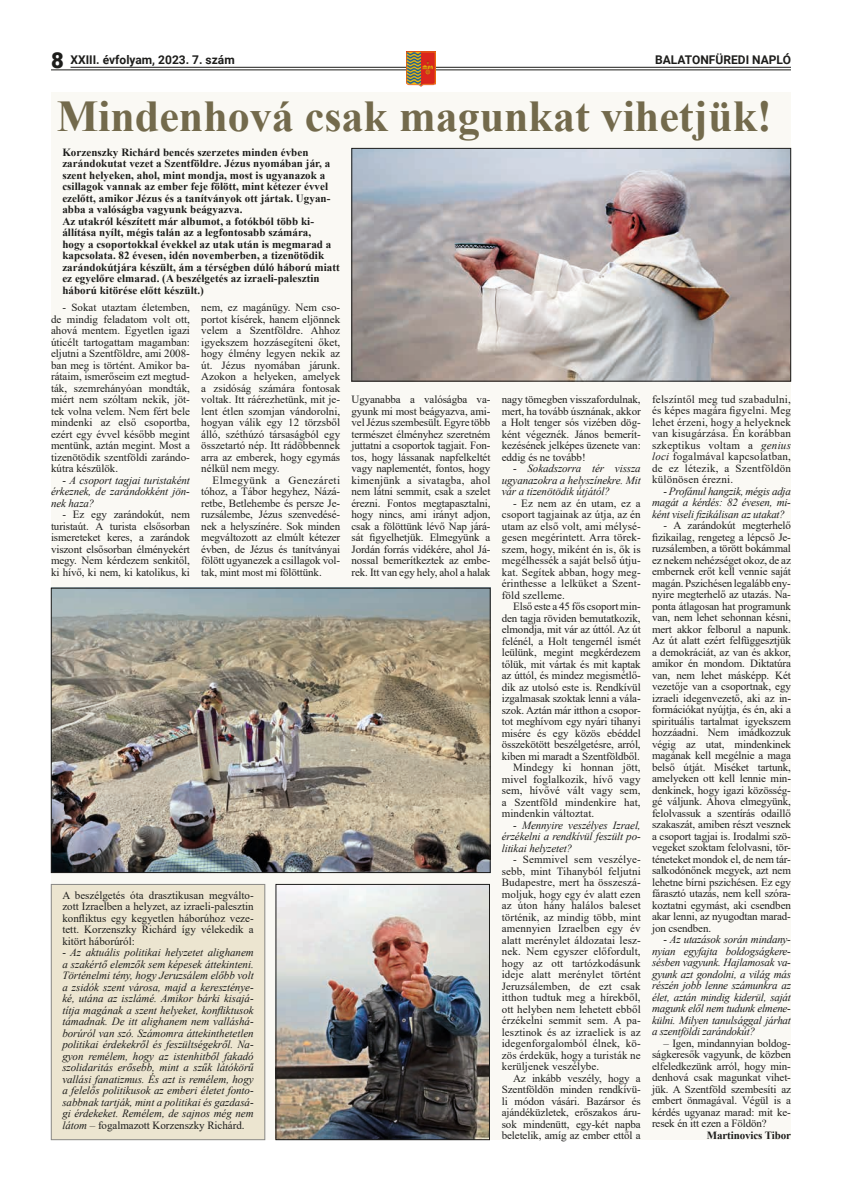
<style>
.page{position:relative;width:842px;height:1191px;background:#fff}
.page>*{position:absolute;margin:0;border:0;box-sizing:border-box;transform-origin:0 0}
.t1{font:700 44px "Times New Roman";color:#736a4c}
.t2{font:700 12px "Roboto";color:#1d1d1b}
.t3{font:11px/11.5px "Times New Roman";letter-spacing:-.01em;color:#1d1d1b;text-align:justify}
.t4{font:italic 11px/11.5px "Times New Roman";letter-spacing:-.01em;color:#1d1d1b;text-align:justify}
.t5{font:700 11px/11.5px "Times New Roman";letter-spacing:.005em;color:#1d1d1b}
.t6{font:11px "Times New Roman";letter-spacing:.01em;color:#1d1d1b}
.s1{font-weight:900;font-size:22px}
.s2{font-style:italic}
.s3{font-style:normal}
</style>
<div class="page">
<div style="left:51px;top:93px;width:740px;height:1047px;background:#faf9f4"></div>
<div style="left:51px;top:884px;width:214px;height:255px;background:#ece5d0"></div>
<img style="left:353px;top:150px;width:436px;height:229px">
<div style="left:351px;top:148px;width:440px;height:233px;border:1px solid #1d1d1b"></div>
<img style="left:53px;top:590px;width:435px;height:281px">
<div style="left:51px;top:588px;width:439px;height:285px;border:1px solid #1d1d1b"></div>
<img style="left:278px;top:886px;width:210px;height:252px">
<div style="left:276px;top:884px;width:214px;height:256px;border:1px solid #1d1d1b"></div>
<hr style="left:51px;top:69px;width:740px;height:1px;background:#1d1d1b">
<hr style="left:71px;top:67px;width:720px;height:1px;background:#1d1d1b">
<img style="left:406px;top:51px;width:30px;height:36px">
<p class="t2" style="left:51px;top:51px;width:185px"><span class="s1">8</span> XXIII. évfolyam, 2023. 7. szám</p>
<p class="t2" style="left:655px;top:51px;width:137px">BALATONFÜREDI NAPLÓ</p>
<h1 class="t1" style="left:57px;top:85px;width:717px">Mindenhová csak magunkat vihetjük!</h1>
<p class="t5" style="left:62px;top:146px;width:279px">Korzenszky Richárd bencés szerzetes minden évben zarándokutat vezet a Szentföldre. Jézus nyomában jár, a szent helyeken, ahol, mint mondja, most is ugyanazok a csillagok vannak az ember feje fölött, mint kétezer évvel ezelőtt, amikor Jézus és a tanítványok ott jártak. Ugyan&shy;abba a valóságba vagyunk beágyazva.<br>Az utakról készített már albumot, a fotókból több ki&shy;állítása nyílt, mégis talán az a legfontosabb számára,<br>hogy a csoportokkal évekkel az utak után is megmarad a kapcsolata. 82 évesen, idén novemberben, a tizenötödik zarándokútjára készült, ám a térségben dúló háború miatt ez egyelőre elmarad. (A beszélgetés az izraeli-palesztin háború kitörése előtt készült.)</p>
<p class="t3" style="left:51px;top:301px;width:140px;text-indent:11px">- Sokat utaztam életemben, de mindig feladatom volt ott, ahová mentem. Egyetlen igazi úticélt tartogattam magamban: eljutni a Szentföldre, ami 2008- ban meg is történt. Amikor ba&shy;rátaim, ismerőseim ezt megtud&shy;ták, szemrehányóan mondták, miért nem szóltam nekik, jöt&shy;tek volna velem. Nem fért bele mindenki az első csoportba, ezért egy évvel később megint mentünk, aztán megint. Most a tizenötödik szentföldi zarándo&shy;kútra készülök.</p>
<p class="t4" style="left:51px;top:474px;width:140px;text-indent:11px">- A csoport tagjai turistaként érkeznek, de zarándokként jön&shy;nek haza?</p>
<p class="t3" style="left:51px;top:508px;width:140px;text-indent:11px">- Ez egy zarándokút, nem turistaút. A turista elsősorban ismereteket keres, a zarándok viszont elsősorban élményekért megy. Nem kérdezem senkitől, ki hívő, ki nem, ki katolikus, ki</p>
<p class="t3" style="left:201px;top:301px;width:140px">nem, ez magánügy. Nem cso&shy;portot kísérek, hanem eljönnek velem a Szentföldre. Ahhoz igyekszem hozzásegíteni őket, hogy élmény legyen nekik az út. Jézus nyomában járunk.<br>Azokon a helyeken, amelyek a zsidóság számára fontosak voltak. Itt ráérezhetünk, mit je&shy;lent étlen szomjan vándorolni, hogyan válik egy 12 törzsből álló, széthúzó társaságból egy összetartó nép. Itt rádöbbennek arra az emberek, hogy egymás nélkül nem megy.</p>
<p class="t3" style="left:201px;top:474px;width:140px;text-indent:11px">Elmegyünk a Genezáreti tóhoz, a Tábor hegyhez, Názá&shy;retbe, Betlehembe és persze Je&shy;ruzsálembe, Jézus szenvedésé&shy;nek a helyszínére. Sok minden megváltozott az elmúlt kétezer évben, de Jézus és tanítványai fölött ugyanezek a csillagok vol&shy;tak, mint most mi fölöttünk.</p>
<p class="t3" style="left:652px;top:393px;width:140px">felszíntől meg tud szabadulni, és képes magára figyelni. Meg lehet érzeni, hogy a helyeknek van kisugárzása. Én korábban szkeptikus voltam a <span class="s2">genius loci</span> fogalmával kapcsolatban, de ez létezik, a Szentföldön különösen érezni.</p>
<p class="t4" style="left:652px;top:485px;width:140px;text-indent:11px">- Profánul hangzik, mégis adja magát a kérdés: 82 évesen, mi&shy;ként viseli fizikálisan az utakat?</p>
<p class="t3" style="left:652px;top:519px;width:140px;text-indent:11px">- A zarándokút megterhelő fizikailag, rengeteg a lépcső Je&shy;ruzsálemben, a törött bokámmal ez nekem nehézséget okoz, de az embernek erőt kell vennie saját magán. Pszichésen legalább en - nyire megterhelő az utazás. Na&shy;ponta átlagosan hat programunk van, nem lehet sehonnan késni, mert akkor felborul a napunk.<br>Az út alatt ezért felfüggesztjük a demokráciát, az van és akkor, amikor én mondom. Diktatúra van, nem lehet másképp. Két vezetője van a csoportnak, egy izraeli idegenvezető, aki az in&shy;formációkat nyújtja, és én, aki a spirituális tartalmat igyekszem hozzáadni. Nem imádkozzuk végig az utat, mindenkinek magának kell megélnie a maga belső útját. Miséket tartunk, amelyeken ott kell lennie min&shy;denkinek, hogy igazi közösség&shy;gé váljunk. Ahova elmegyünk, felolvassuk a szentírás odaillő szakaszát, amiben részt vesznek a csoport tagjai is. Irodalmi szö&shy;vegeket szoktam felolvasni, tör&shy;téneteket mondok el, de nem tár&shy;salkodónőnek megyek, azt nem lehetne bírni pszichésen. Ez egy fárasztó utazás, nem kell szóra&shy;koztatni egymást, aki csendben akar lenni, az nyugodtan marad&shy;jon csendben.</p>
<p class="t4" style="left:652px;top:933px;width:140px;text-indent:11px">- Az utazások során mindan - nyian egyfajta boldogságkere&shy;sésben vagyunk. Hajlamosak va&shy;gyunk azt gondolni, a világ más részén jobb lenne számunkra az élet, aztán mindig kiderül, saját magunk elől nem tudunk elmene&shy;külni. Milyen tanulsággal járhat a szentföldi zarándokút?</p>
<p class="t3" style="left:652px;top:1037px;width:140px;text-indent:11px">– Igen, mindannyian boldog&shy;ságkeresők vagyunk, de közben elfeledkezünk arról, hogy min&shy;denhová csak magunkat vihet&shy;jük. A Szentföld szembesíti az embert önmagával. Végül is a kérdés ugyanaz marad: mit ke&shy;resek én itt ezen a Földön?</p>
<p class="t5" style="left:707px;top:1129px;width:86px">Martinovics Tibor</p>
<p class="t3" style="left:351px;top:393px;width:140px">Ugyanabba a valóságba va&shy;gyunk mi most beágyazva, ami&shy;vel Jézus szembesült. Egyre több természet élményhez szeretném juttatni a csoportok tagjait. Fon&shy;tos, hogy lássanak napfelkeltét vagy naplementét, fontos, hogy kimenjünk a sivatagba, ahol nem látni semmit, csak a szelet érezni. Fontos megtapasztalni, hogy nincs, ami irányt adjon, csak a fölöttünk lévő Nap járá&shy;sát figyelhetjük. Elmegyünk a Jordán forrás vidékére, ahol Já&shy;nossal bemerítkeztek az embe&shy;rek. Itt van egy hely, ahol a halak</p>
<p class="t3" style="left:502px;top:393px;width:140px">nagy tömegben visszafordulnak, mert, ha tovább úsznának, akkor a Holt tenger sós vizében dög&shy;ként végeznék. János bemerít&shy;kezésének jelképes üzenete van: eddig és ne tovább!</p>
<p class="t4" style="left:502px;top:462px;width:140px;text-indent:11px">- Sokadszorra tér vissza ugyanazokra a helyszínekre. Mit vár a tizenötödik útjától?</p>
<p class="t3" style="left:502px;top:497px;width:140px;text-indent:11px">- Ez nem az én utam, ez a csoport tagjainak az útja, az én utam az első volt, ami mélysé&shy;gesen megérintett. Arra törek&shy;szem, hogy, miként én is, ők is megélhessék a saját belső útju&shy;kat. Segítek abban, hogy meg&shy;érinthesse a lelküket a Szent&shy;föld szelleme.</p>
<p class="t3" style="left:513px;top:600px;width:129px">Első este a 45 fős csoport min-</p>
<p class="t3" style="left:502px;top:612px;width:140px">den tagja röviden bemutatkozik,</p>
<p class="t3" style="left:502px;top:623px;width:140px">elmondja, mit vár az úttól. Az út</p>
<p class="t3" style="left:502px;top:635px;width:140px">felénél, a Holt tengernél ismét</p>
<p class="t3" style="left:502px;top:646px;width:140px">leülünk, megint megkérdezem</p>
<p class="t3" style="left:502px;top:658px;width:140px">tőlük, mit vártak és mit kaptak</p>
<p class="t3" style="left:502px;top:669px;width:140px">az úttól, és mindez megismétlő-</p>
<p class="t3" style="left:502px;top:681px;width:140px">dik az utolsó este is. Rendkívül</p>
<p class="t3" style="left:502px;top:692px;width:140px">izgalmasak szoktak lenni a vála-</p>
<p class="t3" style="left:502px;top:704px;width:140px">szok. Aztán már itthon a csopor-</p>
<p class="t3" style="left:502px;top:715px;width:140px">tot meghívom egy nyári tihanyi</p>
<p class="t3" style="left:502px;top:727px;width:140px">misére és egy közös ebéddel</p>
<p class="t3" style="left:502px;top:738px;width:140px">összekötött beszélgetésre, arról,</p>
<p class="t3" style="left:502px;top:749px;width:140px">kiben mi maradt a Szentföldből.</p>
<p class="t6" style="left:513px;top:759px;width:129px">Mindegy ki honnan jött,</p>
<p class="t6" style="left:502px;top:771px;width:140px">mivel foglalkozik, hívő vagy</p>
<p class="t6" style="left:502px;top:782px;width:140px">sem, hívővé vált vagy sem,</p>
<p class="t6" style="left:502px;top:794px;width:140px">a Szentföld mindenkire hat,</p>
<p class="t6" style="left:502px;top:805px;width:94px">mindenkin változtat.</p>
<p class="t4" style="left:502px;top:819px;width:140px;text-indent:11px">- Mennyire veszélyes Izrael, érzékelni a rendkívül feszült po&shy;litikai helyzetet?</p>
<p class="t3" style="left:502px;top:853px;width:140px;text-indent:11px">- Semmivel sem veszélye&shy;sebb, mint Tihanyból feljutni Budapestre, mert ha összeszá&shy;moljuk, hogy egy év alatt ezen az úton hány halálos baleset történik, az mindig több, mint amennyien Izraelben egy év alatt merénylet áldozatai lesz&shy;nek. Nem egyszer előfordult, hogy az ott tartózkodásunk ideje alatt merénylet történt Jeruzsálemben, de ezt csak itthon tudtuk meg a hírekből, ott helyben nem lehetett ebből érzékelni semmit sem. A pa&shy;lesztinok és az izraeliek is az idegenforgalomból élnek, kö&shy;zös érdekük, hogy a turisták ne kerüljenek veszélybe.</p>
<p class="t3" style="left:502px;top:1071px;width:140px;text-indent:11px">Az inkább veszély, hogy a Szentföldön minden rendkívü&shy;li módon vásári. Bazársor és ajándéküzletek, erőszakos áru&shy;sok mindenütt, egy-két napba beletelik, amíg az ember ettől a</p>
<p class="t3" style="left:62px;top:888px;width:193px">A beszélgetés óta drasztikusan megválto&shy;zott Izraelben a helyzet, az izraeli-palesztin konfliktus egy kegyetlen háborúhoz veze&shy;tett. Korzenszky Richárd így vélekedik a kitört háborúról:</p>
<p class="t4" style="left:62px;top:946px;width:193px">- Az aktuális politikai helyzetet alighanem a szakértő elemzők sem képesek áttekinteni.<br>Történelmi tény, hogy Jeruzsálem előbb volt a zsidók szent városa, majd a kereszténye&shy;ké, utána az iszlámé. Amikor bárki kisajá&shy;títja magának a szent helyeket, konfliktusok támadnak. De itt alighanem nem valláshá&shy;borúról van szó. Számomra áttekinthetetlen politikai érdekekről és feszültségekről. Na&shy;gyon remélem, hogy az istenhitből fakadó szolidaritás erősebb, mint a szűk látókörű vallási fanatizmus. És azt is remélem, hogy a felelős politikusok az emberi életet fonto&shy;sabbnak tartják, mint a politikai és gazdasá&shy;gi érdekeket. Remélem, de sajnos még nem látom – <span class="s3">fogalmazott Korzenszky Richárd.</span></p>
</div>
